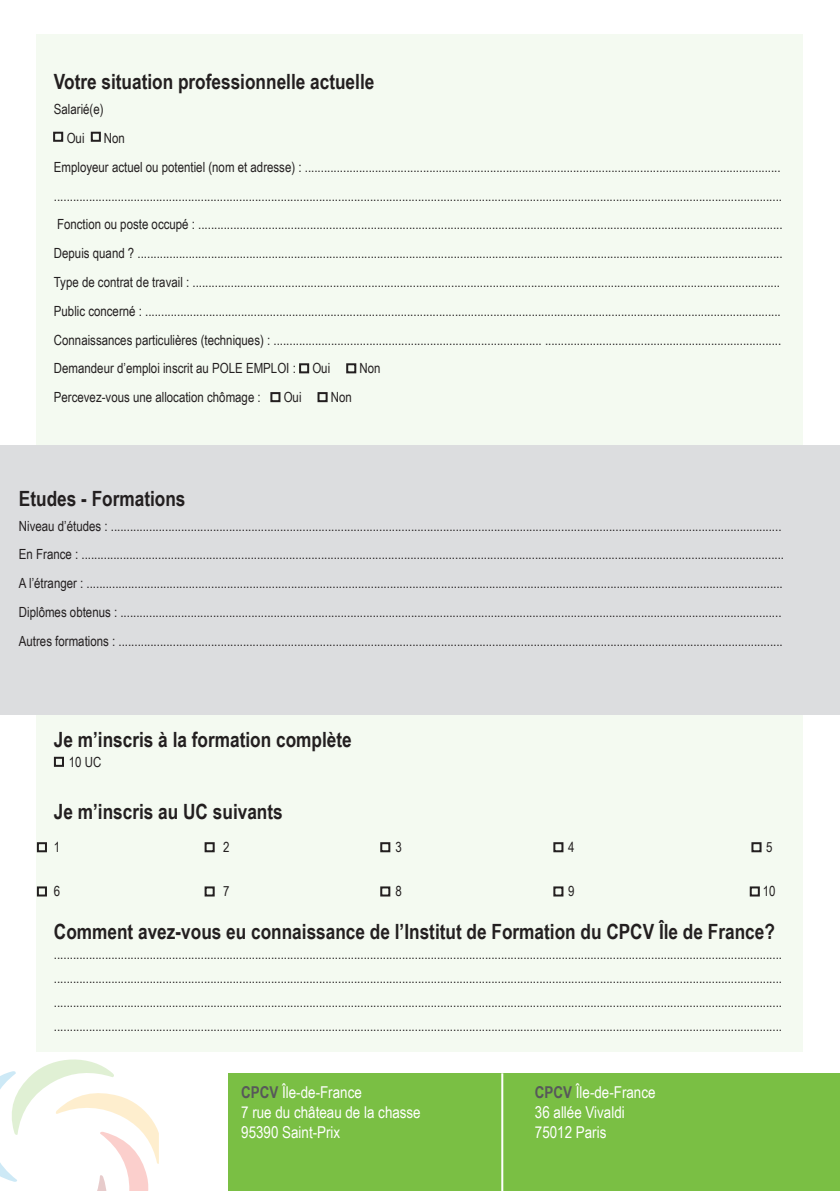
<style>
.page{position:relative;width:840px;height:1191px;background:#fff}
.page>*{position:absolute;margin:0;border:0;box-sizing:border-box;transform-origin:0 0}
.t1{font:700 21px "Arial Narrow";color:#231f20}
.t2{font:16.4px "Arial Narrow";color:#fff}
.t3{font:14px/28.8px "Arial Narrow";color:#231f20}
.s1{font-weight:700;color:#57585a}
</style>
<div class="page">
<div style="left:228px;top:1073px;width:611px;height:118px;background:#7abf44"></div>
<svg style="left:0;top:1059px;width:159px;height:132px"></svg>
<div style="left:37px;top:34px;width:765px;height:1017px;background:#f4faf1"></div>
<div style="left:299px;top:363px;width:10px;height:10px;border:2px solid #231f20"></div>
<div style="left:346px;top:363px;width:10px;height:10px;border:2px solid #231f20"></div>
<div style="left:270px;top:392px;width:10px;height:10px;border:2px solid #231f20"></div>
<div style="left:317px;top:392px;width:10px;height:10px;border:2px solid #231f20"></div>
<div style="left:54px;top:756px;width:10px;height:11px;border:2px solid #231f20"></div>
<div style="left:53px;top:132px;width:10px;height:10px;border:2px solid #231f20"></div>
<div style="left:91px;top:132px;width:10px;height:10px;border:2px solid #231f20"></div>
<div style="left:0;top:445px;width:839px;height:269px;background:#dcdddf"></div>
<div style="left:37px;top:842px;width:10px;height:10px;border:2px solid #231f20"></div>
<div style="left:37px;top:886px;width:10px;height:10px;border:2px solid #231f20"></div>
<div style="left:204px;top:842px;width:10px;height:10px;border:2px solid #231f20"></div>
<div style="left:204px;top:886px;width:10px;height:10px;border:2px solid #231f20"></div>
<div style="left:380px;top:842px;width:10px;height:10px;border:2px solid #231f20"></div>
<div style="left:380px;top:886px;width:10px;height:10px;border:2px solid #231f20"></div>
<div style="left:553px;top:842px;width:10px;height:10px;border:2px solid #231f20"></div>
<div style="left:751px;top:842px;width:10px;height:10px;border:2px solid #231f20"></div>
<div style="left:553px;top:886px;width:10px;height:10px;border:2px solid #231f20"></div>
<div style="left:749px;top:886px;width:10px;height:10px;border:2px solid #231f20"></div>
<hr style="left:501px;top:1073px;width:2px;height:118px;background:#fff">
<p class="t1" style="left:54px;top:66px;width:322px">Votre situation professionnelle actuelle</p>
<p class="t3" style="left:54px;top:94px;width:51px">Salarié(e)</p>
<p class="t3" style="left:67px;top:123px;width:19px">Oui</p>
<p class="t3" style="left:104px;top:123px;width:23px">Non</p>
<p class="t3" style="left:54px;top:152px;width:729px">Employeur actuel ou potentiel (nom et adresse) : ..................................................................................................................................................... ....................................................................................................................................................................................................................................</p>
<p class="t3" style="left:57px;top:209px;width:726px">Fonction ou poste occupé : .......................................................................................................................................................................................</p>
<p class="t3" style="left:54px;top:238px;width:729px">Depuis quand ? ..........................................................................................................................................................................................................</p>
<p class="t3" style="left:54px;top:267px;width:727px">Type de contrat de travail : ........................................................................................................................................................................................</p>
<p class="t3" style="left:54px;top:296px;width:728px">Public concerné : .......................................................................................................................................................................................................</p>
<p class="t3" style="left:54px;top:325px;width:728px">Connaissances particulières (techniques) : .................................................................................... ..........................................................................<br>Demandeur d’emploi inscrit au POLE EMPLOI : Oui</p>
<p class="t3" style="left:359px;top:353px;width:23px">Non</p>
<p class="t3" style="left:54px;top:382px;width:208px">Percevez-vous une allocation chômage :</p>
<p class="t3" style="left:283px;top:382px;width:19px">Oui</p>
<p class="t3" style="left:330px;top:382px;width:23px">Non</p>
<p class="t1" style="left:19px;top:482px;width:168px">Etudes - Formations</p>
<p class="t3" style="left:19px;top:511px;width:763px">Niveau d’études : ..................................................................................................................................................................................................................</p>
<p class="t3" style="left:19px;top:539px;width:766px">En France : ............................................................................................................................................................................................................................</p>
<p class="t3" style="left:19px;top:568px;width:765px">A l’étranger : ..........................................................................................................................................................................................................................</p>
<p class="t3" style="left:19px;top:597px;width:763px">Diplômes obtenus : ...............................................................................................................................................................................................................</p>
<p class="t3" style="left:19px;top:626px;width:765px">Autres formations : ................................................................................................................................................................................................................</p>
<p class="t1" style="left:54px;top:724px;width:299px">Je m’inscris à la formation complète</p>
<p class="t3" style="left:69px;top:747px;width:34px">10 UC</p>
<p class="t1" style="left:54px;top:796px;width:230px">Je m’inscris au UC suivants</p>
<p class="t3" style="left:54px;top:832px;width:8px">1</p>
<p class="t3" style="left:223px;top:832px;width:8px">2</p>
<p class="t3" style="left:395px;top:832px;width:8px">3</p>
<p class="t3" style="left:567px;top:832px;width:8px">4</p>
<p class="t3" style="left:765px;top:832px;width:8px">5</p>
<p class="t3" style="left:54px;top:876px;width:8px">6</p>
<p class="t3" style="left:223px;top:876px;width:8px">7</p>
<p class="t3" style="left:395px;top:876px;width:8px">8</p>
<p class="t3" style="left:567px;top:876px;width:8px">9</p>
<p class="t3" style="left:762px;top:876px;width:14px">10</p>
<p class="t1" style="left:54px;top:916px;width:722px">Comment avez-vous eu connaissance de l’Institut de Formation du CPCV Île de France?</p>
<p class="t3" style="left:54px;top:939px;width:729px">....................................................................................................................................................................................................................................</p>
<p class="t3" style="left:54px;top:963px;width:729px">....................................................................................................................................................................................................................................</p>
<p class="t3" style="left:54px;top:987px;width:729px">....................................................................................................................................................................................................................................</p>
<p class="t3" style="left:54px;top:1011px;width:729px">....................................................................................................................................................................................................................................</p>
<p class="t2" style="left:241px;top:1079px;width:122px"><span class="s1">CPCV</span> Île-de-France</p>
<p class="t2" style="left:241px;top:1099px;width:181px">7 rue du château de la chasse</p>
<p class="t2" style="left:241px;top:1119px;width:100px">95390 Saint-Prix</p>
<p class="t2" style="left:534px;top:1079px;width:122px"><span class="s1">CPCV</span> Île-de-France</p>
<p class="t2" style="left:534px;top:1099px;width:91px">36 allée Vivaldi</p>
<p class="t2" style="left:534px;top:1119px;width:73px">75012 Paris</p>
</div>
